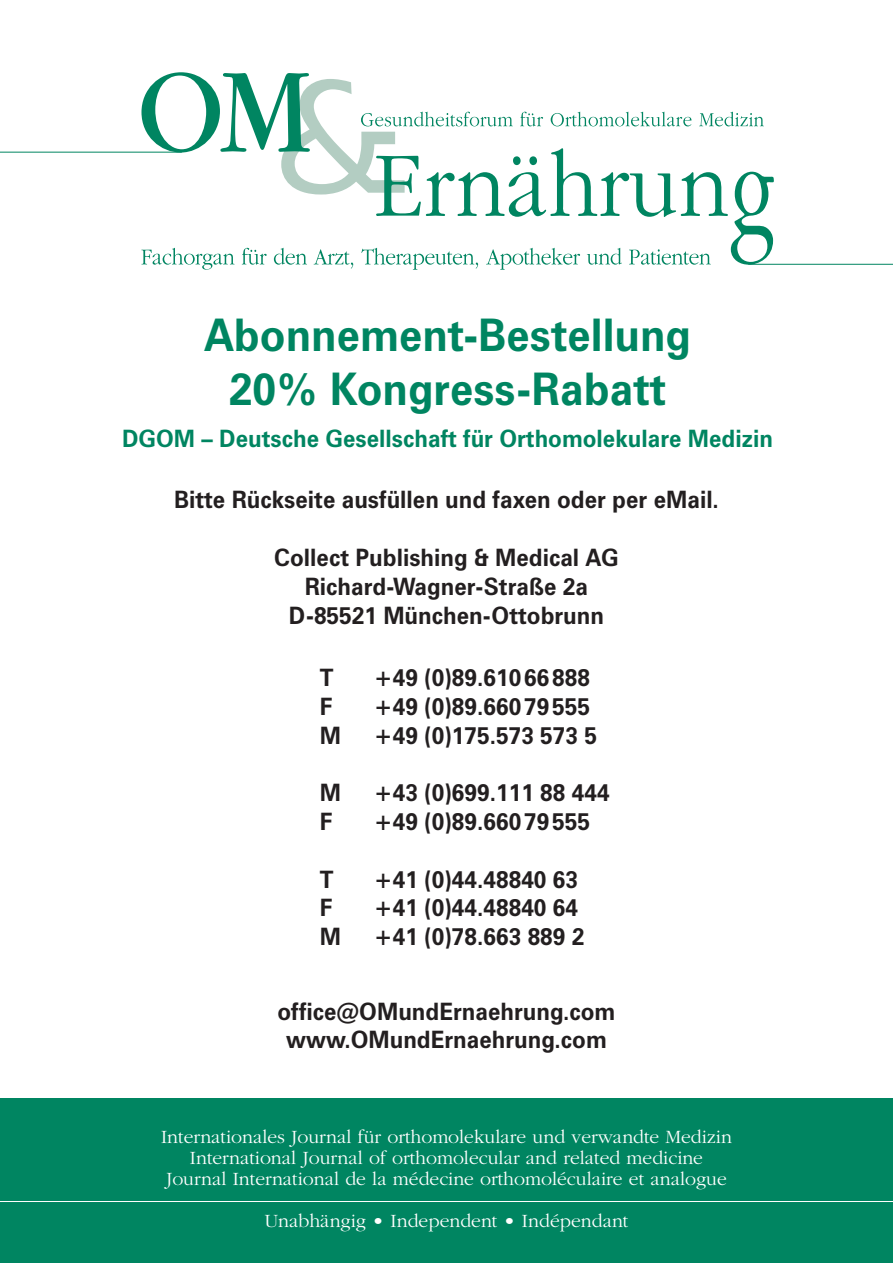
<style>
.page{position:relative;width:893px;height:1263px;background:#fff}
.page>*{position:absolute;margin:0;border:0;box-sizing:border-box;transform-origin:0 0}
.Fliesstext{font:700 45px "Zurich BT";color:#008561;scale:.95 1}
.Fliesstext-2{font:700 24px "Zurich BT";color:#231f20;scale:.95 1}
.Fliesstext-3{font:700 24px "Zurich BT";color:#008561;scale:.95 1}
.gestürtzte_Zeile{font:300 19.5px "Garamond";color:#fff}
</style>
<div class="page">
<div style="left:0;top:1098px;width:893px;height:165px;background:#008561"></div>
<hr style="left:0;top:1201px;width:893px;height:1px;background:#fff">
<hr style="left:748px;top:264px;width:145px;height:1px;background:#008561">
<svg style="left:141px;top:72px;width:633px;height:198px"></svg>
<hr style="left:0;top:152px;width:182px;height:1px;background:#008561">
<p class="Fliesstext" style="left:204px;top:308px;width:514px">Abonnement-Bestellung</p>
<p class="Fliesstext" style="left:229px;top:362px;width:462px">20% Kongress-Rabatt</p>
<p class="Fliesstext-3" style="left:122px;top:424px;width:686px">DGOM – Deutsche Gesellschaft für Orthomolekulare Medizin</p>
<p class="Fliesstext-2" style="left:174px;top:485px;width:575px">Bitte Rückseite ausfüllen und faxen oder per eMail.</p>
<p class="Fliesstext-2" style="left:274px;top:543px;width:364px">Collect Publishing &amp; Medical AG</p>
<p class="Fliesstext-2" style="left:305px;top:571px;width:300px">Richard-Wagner-Straße 2a</p>
<p class="Fliesstext-2" style="left:289px;top:600px;width:333px">D-85521 München-Ottobrunn</p>
<p class="Fliesstext-2" style="left:320px;top:663px;width:16px">T</p>
<p class="Fliesstext-2" style="left:374px;top:663px;width:229px">+49 (0)89.61066888</p>
<p class="Fliesstext-2" style="left:320px;top:692px;width:15px">F</p>
<p class="Fliesstext-2" style="left:374px;top:692px;width:229px">+49 (0)89.66079555</p>
<p class="Fliesstext-2" style="left:320px;top:720px;width:24px">M</p>
<p class="Fliesstext-2" style="left:374px;top:720px;width:237px">+49 (0)175.573 573 5</p>
<p class="Fliesstext-2" style="left:320px;top:778px;width:24px">M</p>
<p class="Fliesstext-2" style="left:374px;top:778px;width:250px">+43 (0)699.111 88 444</p>
<p class="Fliesstext-2" style="left:320px;top:807px;width:15px">F</p>
<p class="Fliesstext-2" style="left:374px;top:807px;width:229px">+49 (0)89.66079555</p>
<p class="Fliesstext-2" style="left:320px;top:864px;width:16px">T</p>
<p class="Fliesstext-2" style="left:374px;top:864px;width:217px">+41 (0)44.48840 63</p>
<p class="Fliesstext-2" style="left:320px;top:893px;width:15px">F</p>
<p class="Fliesstext-2" style="left:374px;top:893px;width:217px">+41 (0)44.48840 64</p>
<p class="Fliesstext-2" style="left:320px;top:922px;width:24px">M</p>
<p class="Fliesstext-2" style="left:374px;top:922px;width:223px">+41 (0)78.663 889 2</p>
<p class="Fliesstext-2" style="left:278px;top:996px;width:357px">office@OMundErnaehrung.com</p>
<p class="Fliesstext-2" style="left:286px;top:1025px;width:339px">www.OMundErnaehrung.com</p>
<p class="gestürtzte_Zeile" style="left:161px;top:1126px;width:572px">Internationales Journal für orthomolekulare und verwandte Medizin</p>
<p class="gestürtzte_Zeile" style="left:190px;top:1147px;width:515px">International Journal of orthomolecular and related medicine</p>
<p class="gestürtzte_Zeile" style="left:166px;top:1168px;width:562px">Journal International de la médecine orthomoléculaire et analogue</p>
<p class="gestürtzte_Zeile" style="left:265px;top:1210px;width:365px">Unabhängig • Independent • Indépendant</p>
</div>
